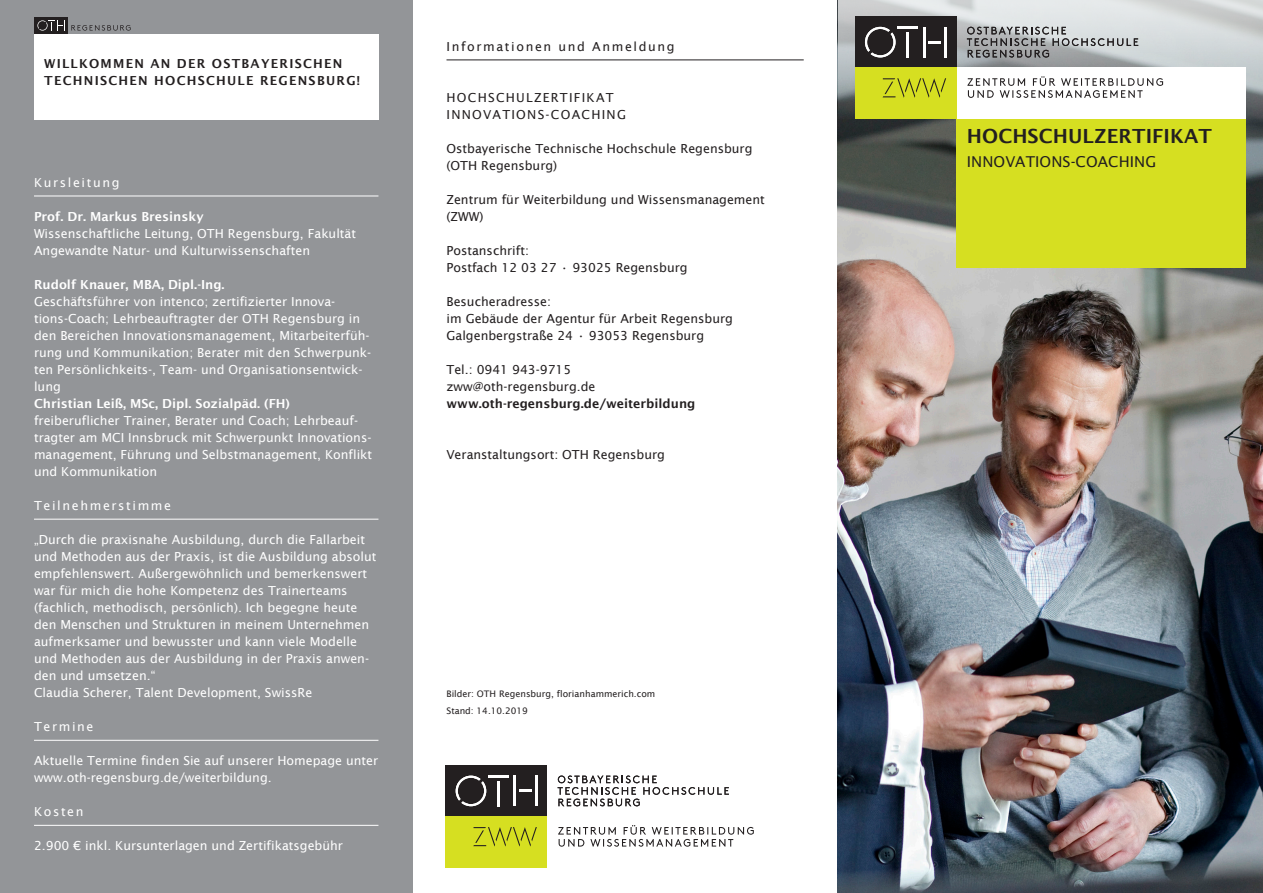
<style>
.page{position:relative;width:1263px;height:893px;background:#fff}
.page>*{position:absolute;margin:0;border:0;box-sizing:border-box;transform-origin:0 0}
.Fliesstext_Titel{font:600 19.5px "Lucida Sans";letter-spacing:.005em;color:#231f20}
.Fliesstext_Titel-2{font:15px "Lucida Sans";letter-spacing:.005em;color:#231f20}
.Fließtext_8_5_11pt{font:12.45px/17px "Lucida Sans";color:#fff}
.Fließtext_8_5_11pt-2{font:12.45px/17px "Lucida Sans";color:#231f20}
.Fließtext_8_5_11pt-3{font:600 12.45px "Lucida Sans";color:#fff}
.Fließtext_8_5_11pt-4{font:600 12.45px/17px "Lucida Sans";letter-spacing:.1em;color:#231f20}
.Headline_Unterstrich{font:12.45px "Lucida Sans";letter-spacing:.13em;color:#fff}
.Fließtext_8_5_11pt-5{font:12.45px "Lucida Sans";letter-spacing:.1em;color:#231f20}
.Fließtext_8_5_11pt-6{font:600 12.45px "Lucida Sans";color:#231f20}
.Headline_Unterstrich-2{font:12.45px "Lucida Sans";letter-spacing:.13em;color:#231f20}
.Fließtext_8_5_11pt-7{font:9px "Lucida Sans";color:#231f20}
</style>
<div class="page">
<img style="left:838px;top:119px;width:425px;height:774px">
<div style="left:0;top:0;width:412px;height:893px;background:#939598"></div>
<hr style="left:34px;top:196px;width:344px;height:1px;background:#fff">
<hr style="left:34px;top:519px;width:344px;height:1px;background:#fff">
<hr style="left:34px;top:740px;width:344px;height:1px;background:#fff">
<hr style="left:34px;top:825px;width:344px;height:1px;background:#fff">
<hr style="left:446px;top:60px;width:358px;height:1px;background:#231f20">
<div style="left:34px;top:17px;width:34px;height:17px;background:#231f20"></div>
<svg style="left:37px;top:20px;width:28px;height:11px"></svg>
<svg style="left:71px;top:25px;width:60px;height:6px"></svg>
<div style="left:957px;top:118px;width:289px;height:149px;background:#d6df21"></div>
<div style="left:34px;top:34px;width:344px;height:85px;background:#fff"></div>
<div style="left:445px;top:765px;width:102px;height:51px;background:#231f20"></div>
<div style="left:445px;top:816px;width:102px;height:51px;background:#d6df21"></div>
<hr style="left:488px;top:776px;width:20px;height:2px;background:#fff">
<hr style="left:497px;top:781px;width:2px;height:25px;background:#fff">
<svg style="left:519px;top:790px;width:13px;height:2px"></svg>
<hr style="left:514px;top:776px;width:2px;height:30px;background:#fff">
<hr style="left:535px;top:776px;width:2px;height:30px;background:#fff">
<svg style="left:456px;top:776px;width:30px;height:30px"></svg>
<svg style="left:558px;top:775px;width:171px;height:31px"></svg>
<svg style="left:473px;top:827px;width:64px;height:19px"></svg>
<svg style="left:558px;top:825px;width:196px;height:22px"></svg>
<svg style="left:838px;top:0;width:425px;height:119px;background:#c7cbcd"></svg>
<div style="left:855px;top:17px;width:102px;height:51px;background:#231f20"></div>
<div style="left:957px;top:68px;width:289px;height:51px;background:#fff"></div>
<div style="left:855px;top:68px;width:102px;height:51px;background:#d6df21"></div>
<hr style="left:897px;top:27px;width:20px;height:2px;background:#fff">
<hr style="left:906px;top:32px;width:2px;height:25px;background:#fff">
<svg style="left:928px;top:41px;width:13px;height:2px"></svg>
<hr style="left:923px;top:27px;width:2px;height:30px;background:#fff">
<hr style="left:944px;top:27px;width:2px;height:30px;background:#fff">
<svg style="left:865px;top:27px;width:30px;height:30px"></svg>
<svg style="left:967px;top:27px;width:171px;height:31px;background:#a2a4a6"></svg>
<svg style="left:882px;top:78px;width:64px;height:20px"></svg>
<svg style="left:967px;top:76px;width:196px;height:22px"></svg>
<p class="Fließtext_8_5_11pt-4" style="left:44px;top:55px;width:317px">WILLKOMMEN AN DER OSTBAYERISCHEN<br>TECHNISCHEN HOCHSCHULE REGENSBURG!</p>
<p class="Headline_Unterstrich" style="left:34px;top:176px;width:87px">Kursleitung</p>
<p class="Fließtext_8_5_11pt-3" style="left:34px;top:210px;width:171px">Prof. Dr. Markus Bresinsky</p>
<p class="Fließtext_8_5_11pt" style="left:34px;top:225px;width:324px">Wissenschaftliche Leitung, OTH Regensburg, Fakultät<br>Angewandte Natur- und Kulturwissenschaften</p>
<p class="Fließtext_8_5_11pt-3" style="left:34px;top:278px;width:192px">Rudolf Knauer, MBA, Dipl.-Ing.</p>
<p class="Fließtext_8_5_11pt" style="left:34px;top:293px;width:339px">Geschäftsführer von intenco; zertifizierter Innova&shy;tions-Coach; Lehrbeauftragter der OTH Regensburg in den Bereichen Innovationsmanagement, Mitarbeiterfüh&shy;rung und Kommunikation; Berater mit den Schwerpunk&shy;ten Persönlichkeits-, Team- und Organisationsentwick&shy;lung</p>
<p class="Fließtext_8_5_11pt-3" style="left:34px;top:397px;width:257px">Christian Leiß, MSc, Dipl. Sozialpäd. (FH)</p>
<p class="Fließtext_8_5_11pt" style="left:34px;top:412px;width:340px">freiberuflicher Trainer, Berater und Coach; Lehrbeauf&shy;tragter am MCI Innsbruck mit Schwerpunkt Innovations&shy;management, Führung und Selbstmanagement, Konflikt und Kommunikation</p>
<p class="Headline_Unterstrich" style="left:34px;top:499px;width:139px">Teilnehmerstimme</p>
<p class="Fließtext_8_5_11pt" style="left:34px;top:531px;width:333px">„Durch die praxisnahe Ausbildung, durch die Fallarbeit</p>
<p class="Fließtext_8_5_11pt" style="left:34px;top:548px;width:344px">und Methoden aus der Praxis, ist die Ausbildung absolut</p>
<p class="Fließtext_8_5_11pt" style="left:34px;top:565px;width:337px">empfehlenswert. Außergewöhnlich und bemerkenswert war für mich die hohe Kompetenz des Trainerteams (fachlich, methodisch, persönlich). Ich begegne heute den Menschen und Strukturen in meinem Unternehmen aufmerksamer und bewusster und kann viele Modelle und Methoden aus der Ausbildung in der Praxis anwen&shy;den und umsetzen.“</p>
<p class="Fließtext_8_5_11pt" style="left:34px;top:684px;width:280px">Claudia Scherer, Talent Development, SwissRe</p>
<p class="Headline_Unterstrich" style="left:34px;top:720px;width:61px">Termine</p>
<p class="Fließtext_8_5_11pt" style="left:34px;top:752px;width:346px">Aktuelle Termine finden Sie auf unserer Homepage unter www.oth-regensburg.de/weiterbildung.</p>
<p class="Headline_Unterstrich" style="left:34px;top:805px;width:51px">Kosten</p>
<p class="Fließtext_8_5_11pt" style="left:34px;top:837px;width:310px">2.900 € inkl. Kursunterlagen und Zertifikatsgebühr</p>
<p class="Headline_Unterstrich-2" style="left:446px;top:39px;width:230px">Informationen und Anmeldung</p>
<p class="Fließtext_8_5_11pt-5" style="left:446px;top:90px;width:169px">HOCHSCHULZERTIFIKAT</p>
<p class="Fließtext_8_5_11pt-5" style="left:446px;top:108px;width:181px">INNOVATIONS-COACHING</p>
<p class="Fließtext_8_5_11pt-2" style="left:446px;top:140px;width:307px">Ostbayerische Technische Hochschule Regensburg</p>
<p class="Fließtext_8_5_11pt-2" style="left:446px;top:157px;width:112px">(OTH Regensburg)</p>
<p class="Fließtext_8_5_11pt-2" style="left:446px;top:191px;width:320px">Zentrum für Weiterbildung und Wissensmanagement (ZWW)</p>
<p class="Fließtext_8_5_11pt-2" style="left:446px;top:242px;width:243px">Postanschrift:<br>Postfach 12 03 27 • 93025 Regensburg</p>
<p class="Fließtext_8_5_11pt-2" style="left:446px;top:293px;width:288px">Besucheradresse:<br>im Gebäude der Agentur für Arbeit Regensburg</p>
<p class="Fließtext_8_5_11pt-2" style="left:446px;top:327px;width:259px">Galgenbergstraße 24 • 93053 Regensburg</p>
<p class="Fließtext_8_5_11pt-2" style="left:446px;top:361px;width:126px">Tel.: 0941 943-9715</p>
<p class="Fließtext_8_5_11pt-2" style="left:446px;top:378px;width:151px">zww@oth-regensburg.de</p>
<p class="Fließtext_8_5_11pt-6" style="left:446px;top:397px;width:250px">www.oth-regensburg.de/weiterbildung</p>
<p class="Fließtext_8_5_11pt-2" style="left:446px;top:446px;width:220px">Veranstaltungsort: OTH Regensburg</p>
<p class="Fließtext_8_5_11pt-7" style="left:446px;top:689px;width:210px">Bilder: OTH Regensburg, florianhammerich.com</p>
<p class="Fließtext_8_5_11pt-7" style="left:446px;top:706px;width:83px">Stand: 14.10.2019</p>
<p class="Fliesstext_Titel" style="left:967px;top:125px;width:246px">HOCHSCHULZERTIFIKAT</p>
<p class="Fliesstext_Titel-2" style="left:967px;top:153px;width:191px">INNOVATIONS-COACHING</p>
</div>
